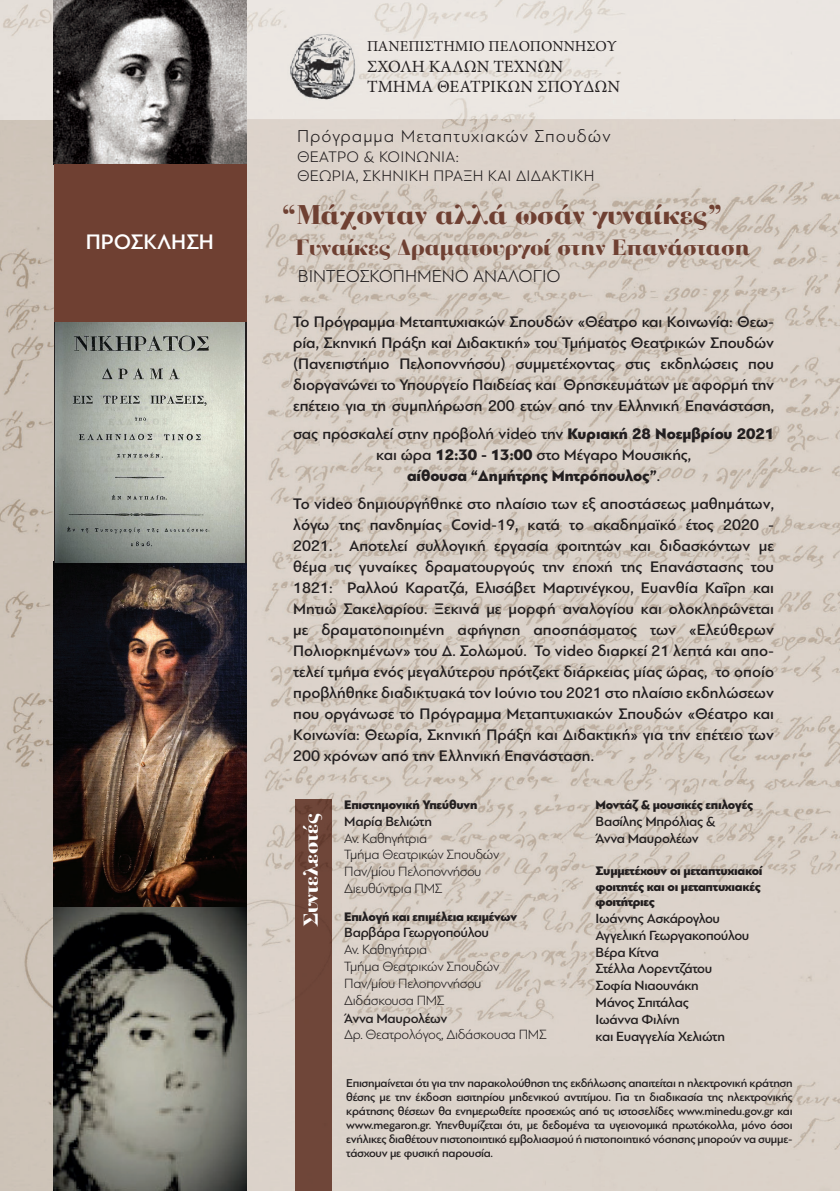
<style>
.page{position:relative;width:840px;height:1191px;background:#fff}
.page>*{position:absolute;margin:0;border:0;box-sizing:border-box;transform-origin:0 0}
.t1{font:900 26.8px "Bauer Bodoni";letter-spacing:-.01em;color:#6f4032}
.t2{font:900 22px "Bauer Bodoni";letter-spacing:-.01em;color:#6f4032}
.t3{font:500 22px "PF Bague Sans Pro";color:#fff}
.t4{font:900 20px "Bauer Bodoni";letter-spacing:-.025em;color:#fff}
.t5{font:300 18px "PF Bague Sans Pro";letter-spacing:.055em;color:#231f20}
.t6{font:300 18px "PF Bague Sans Pro";color:#231f20}
.t7{font:17.2px/20.6px "Minion Pro";color:#231f20}
.t8{font:500 16px/21px "PF Bague Sans Pro";letter-spacing:-.005em;color:#231f20;text-align:justify}
.t9{font:900 16px/21px "PF Bague Sans Pro";letter-spacing:-.005em;color:#231f20;text-align:center}
.t10{font:300 16px/19.2px "PF Bague Sans Pro";letter-spacing:.02em;color:#231f20}
.t11{font:15.2px "Minion Pro";color:#231f20}
.t12{font:500 14px/16.8px "PF Bague Sans Pro";letter-spacing:-.02em;color:#231f20}
.t13{font:300 14px/16.8px "PF Bague Sans Pro";letter-spacing:-.02em;color:#231f20}
.t14{font:900 13px/15.6px "PF Bague Sans Pro";letter-spacing:-.02em;color:#231f20}
.t15{font:500 12px/14px "PF Bague Sans Pro";letter-spacing:-.02em;color:#231f20;text-align:justify}
.s1{font-weight:500}
</style>
<div class="page">
<img style="left:0;top:0;width:839px;height:1191px">
<img style="left:54px;top:563px;width:192px;height:344px">
<svg style="left:54px;top:322px;width:192px;height:241px"></svg>
<img style="left:56px;top:322px;width:188px;height:241px">
<img style="left:54px;top:0;width:192px;height:164px">
<div style="left:54px;top:164px;width:192px;height:158px;background:#6f4032"></div>
<img style="left:54px;top:907px;width:192px;height:284px">
<img style="left:288px;top:32px;width:71px;height:71px">
<div style="left:295px;top:799px;width:36px;height:392px;background:#6f4639"></div>
<p class="t11" style="left:367px;top:36px;width:251px">ΠΑΝΕΠΙΣΤΗΜΙΟ ΠΕΛΟΠΟΝΝΗΣΟΥ</p>
<p class="t7" style="left:367px;top:56px;width:254px">ΣΧΟΛΗ ΚΑΛΩΝ ΤΕΧΝΩΝ<br>ΤΜΗΜΑ ΘΕΑΤΡΙΚΩΝ ΣΠΟΥΔΩΝ</p>
<p class="t5" style="left:297px;top:126px;width:315px">Πρόγραµµα Μεταπτυχιακών Σπουδών</p>
<p class="t10" style="left:297px;top:147px;width:299px">ΘΕΑΤΡΟ &amp; ΚΟΙΝΩΝΙΑ:<br>ΘΕΩΡΙΑ, ΣΚΗΝΙΚΗ ΠΡΑΞΗ ΚΑΙ ∆Ι∆ΑΚΤΙΚΗ</p>
<h1 class="t1" style="left:281px;top:198px;width:443px">“Μάχονταν αλλά ωσάν γυναίκες”</h1>
<h2 class="t3" style="left:86px;top:228px;width:130px">ΠΡΟΣΚΛΗΣΗ</h2>
<h2 class="t2" style="left:295px;top:233px;width:456px">Γυναίκες Δραµατουργοί στην Επανάσταση</h2>
<p class="t6" style="left:298px;top:266px;width:264px">ΒΙΝΤΕΟΣΚΟΠΗΜΕΝΟ ΑΝΑΛΟΓΙΟ</p>
<p class="t8" style="left:293px;top:311px;width:482px">Το Πρόγραµµα Μεταπτυχιακών Σπουδών «Θέατρο και Κοινωνία: Θεω&shy;ρία, Σκηνική Πράξη και ∆ιδακτική» του Τµήµατος Θεατρικών Σπουδών (Πανεπιστήµιο Πελοποννήσου) συµµετέχοντας στις εκδηλώσεις που διοργανώνει το Υπουργείο Παιδείας και Θρησκευµάτων µε αφορµή την επέτειο για τη συµπλήρωση 200 ετών από την Ελληνική Επανάσταση,</p>
<p class="t9" style="left:293px;top:423px;width:482px"><span class="s1">σας προσκαλεί στην προβολή video την</span> Κυριακή 28 Νοεµβρίου 2021 <span class="s1">και ώρα</span> 12:30 - 13:00 <span class="s1">στο Μέγαρο Μουσικής,<br></span>αίθουσα “∆ηµήτρης Μητρόπουλος”<span class="s1">.</span></p>
<p class="t8" style="left:293px;top:493px;width:482px">Το video δηµιουργήθηκε στο πλαίσιο των εξ αποστάσεως µαθηµάτων, λόγω της πανδηµίας Covid-19, κατά το ακαδηµαϊκό έτος 2020 - 2021. Αποτελεί συλλογική εργασία φοιτητών και διδασκόντων µε θέµα τις γυναίκες δραµατουργούς την εποχή της Επανάστασης του 1821: Ραλλού Καρατζά, Ελισάβετ Μαρτινέγκου, Ευανθία Καΐρη και Μητιώ Σακελαρίου. Ξεκινά µε µορφή αναλογίου και ολοκληρώνεται µε δραµατοποιηµένη αφήγηση αποσπάσµατος των «Ελεύθερων Πολιορκηµένων» του ∆. Σολωµού. To video διαρκεί 21 λεπτά και απο&shy;τελεί τµήµα ενός µεγαλύτερου πρότζεκτ διάρκειας µίας ώρας, το οποίο προβλήθηκε διαδικτυακά τον Ιούνιο του 2021 στο πλαίσιο εκδηλώσεων που οργάνωσε το Πρόγραµµα Μεταπτυχιακών Σπουδών «Θέατρο και Κοινωνία: Θεωρία, Σκηνική Πράξη και ∆ιδακτική» για την επέτειο των 200 χρόνων από την Ελληνική Επανάσταση.</p>
<p class="t4" style="left:298px;top:927px;width:115px;rotate:-90deg">Συντελεστές</p>
<p class="t14" style="left:344px;top:797px;width:135px">Επιστηµονική Υπεύθυνη</p>
<p class="t12" style="left:344px;top:813px;width:89px">Μαρία Βελιώτη</p>
<p class="t13" style="left:344px;top:829px;width:157px">Αν. Καθηγήτρια<br>Τµήµα Θεατρικών Σπουδών<br>Παν/µίου Πελοποννήσου ∆ιευθύντρια ΠΜΣ</p>
<p class="t14" style="left:344px;top:908px;width:175px">Επιλογή και επιµέλεια κειµένων</p>
<p class="t12" style="left:344px;top:924px;width:146px">Βαρβάρα Γεωργοπούλου</p>
<p class="t13" style="left:344px;top:941px;width:157px">Αν. Καθηγήτρια<br>Τµήµα Θεατρικών Σπουδών<br>Παν/µίου Πελοποννήσου ∆ιδάσκουσα ΠΜΣ</p>
<p class="t12" style="left:344px;top:1009px;width:105px">Άννα Μαυρολέων</p>
<p class="t13" style="left:344px;top:1026px;width:204px">∆ρ. Θεατρολόγος, ∆ιδάσκουσα ΠΜΣ</p>
<p class="t14" style="left:595px;top:797px;width:159px">Μοντάζ &amp; µουσικές επιλογές</p>
<p class="t12" style="left:595px;top:813px;width:122px">Βασίλης Μπρόλιας &amp;<br>Άννα Μαυρολέων</p>
<p class="t14" style="left:595px;top:863px;width:168px">Συµµετέχουν οι µεταπτυχιακοί φοιτητές και οι µεταπτυχιακές φοιτήτριες</p>
<p class="t12" style="left:595px;top:910px;width:155px">Ιωάννης Ασκάρογλου<br>Αγγελική Γεωργακοπούλου<br>Βέρα Κίτνα<br>Στέλλα Λορεντζάτου<br>Σοφία Νιαουνάκη<br>Μάνος Σπιτάλας<br>Ιωάννα Φιλίνη<br>και Ευαγγελία Χελιώτη</p>
<p class="t15" style="left:346px;top:1075px;width:448px">Επισηµαίνεται ότι για την παρακολούθηση της εκδήλωσης απαιτείται η ηλεκτρονική κράτηση θέσης µε την έκδοση εισιτηρίου µηδενικού αντιτίµου. Για τη διαδικασία της ηλεκτρονικής κράτησης θέσεων θα ενηµερωθείτε προσεχώς από τις ιστοσελίδες www.minedu.gov.gr και www.megaron.gr. Υπενθυµίζεται ότι, µε δεδοµένα τα υγειονοµικά πρωτόκολλα, µόνο όσοι ενήλικες διαθέτουν πιστοποιητικό εµβολιασµού ή πιστοποιητικό νόσησης µπορούν να συµµε&shy;τάσχουν µε φυσική παρουσία.</p>
</div>
